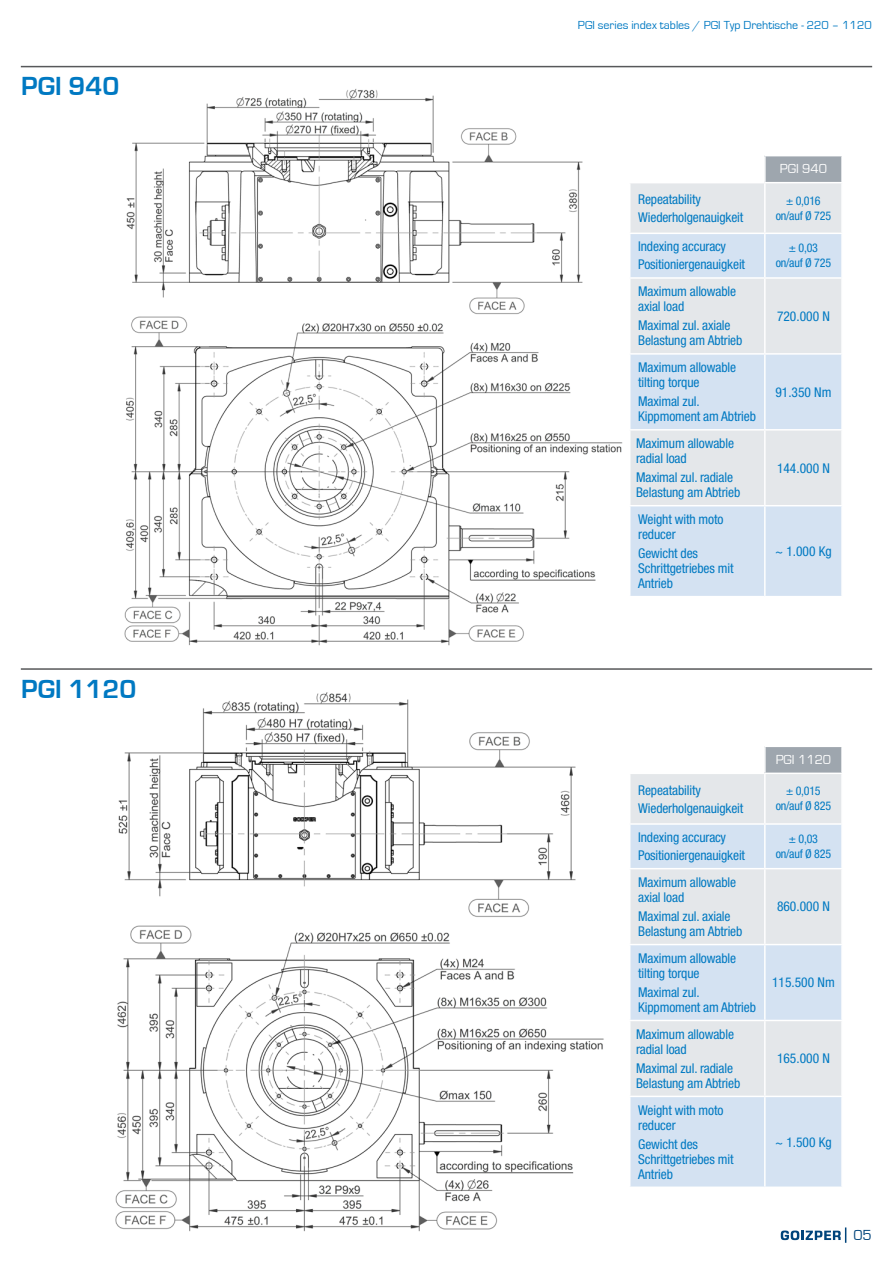
<style>
.page{position:relative;width:893px;height:1263px;background:#fff}
.page>*{position:absolute;margin:0;border:0;box-sizing:border-box;transform-origin:0 0}
.t1{font:700 27px "Eurostile";color:#0079c2}
.t2{font:15px "Eurostile";color:#00447b}
.t3{font:condensed 13.5px/15px "Helvetica Neue LT Std";letter-spacing:-.01em;color:#0079c2}
.t4{font:13.5px "Eurostile";color:#fff}
.t5{font:condensed 12px/15px "Helvetica Neue LT Std";letter-spacing:-.02em;color:#0079c2;text-align:center}
.t6{font:12px "Eurostile";color:#0079c2}
</style>
<div class="page">
<svg style="left:781px;top:1227px;width:65px;height:16px"></svg>
<img style="left:115px;top:692px;width:489px;height:540px">
<img style="left:124px;top:89px;width:499px;height:557px">
<div style="left:765px;top:156px;width:77px;height:27px;background:#9ea6ae"></div>
<div style="left:630px;top:183px;width:211px;height:50px;background:#e4e7ea"></div>
<svg style="left:630px;top:234px;width:211px;height:362px;background:#dae4ee"></svg>
<hr style="left:764px;top:183px;width:2px;height:50px;background:#fff">
<hr style="left:764px;top:234px;width:2px;height:43px;background:#fff">
<hr style="left:629px;top:277px;width:136px;height:2px;background:#fff">
<hr style="left:765px;top:277px;width:78px;height:2px;background:#fff">
<hr style="left:764px;top:279px;width:2px;height:74px;background:#fff">
<hr style="left:629px;top:353px;width:136px;height:2px;background:#fff">
<hr style="left:765px;top:353px;width:78px;height:2px;background:#fff">
<hr style="left:764px;top:355px;width:2px;height:74px;background:#fff">
<hr style="left:629px;top:429px;width:136px;height:1px;background:#fff">
<hr style="left:765px;top:429px;width:78px;height:1px;background:#fff">
<hr style="left:764px;top:430px;width:2px;height:75px;background:#fff">
<hr style="left:629px;top:505px;width:136px;height:1px;background:#fff">
<hr style="left:765px;top:505px;width:78px;height:1px;background:#fff">
<hr style="left:764px;top:506px;width:2px;height:90px;background:#fff">
<hr style="left:764px;top:156px;width:2px;height:26px;background:#fff">
<hr style="left:841px;top:156px;width:2px;height:26px;background:#fff">
<hr style="left:765px;top:182px;width:78px;height:1px;background:#fff">
<div style="left:765px;top:746px;width:77px;height:27px;background:#9ea6ae"></div>
<div style="left:630px;top:774px;width:211px;height:49px;background:#e4e7ea"></div>
<svg style="left:630px;top:825px;width:211px;height:361px;background:#dae4ee"></svg>
<hr style="left:764px;top:774px;width:2px;height:49px;background:#fff">
<hr style="left:764px;top:825px;width:2px;height:43px;background:#fff">
<hr style="left:629px;top:868px;width:136px;height:1px;background:#fff">
<hr style="left:765px;top:868px;width:78px;height:1px;background:#fff">
<hr style="left:764px;top:869px;width:2px;height:75px;background:#fff">
<hr style="left:629px;top:944px;width:136px;height:1px;background:#fff">
<hr style="left:765px;top:944px;width:78px;height:1px;background:#fff">
<hr style="left:764px;top:945px;width:2px;height:75px;background:#fff">
<hr style="left:629px;top:1020px;width:136px;height:1px;background:#fff">
<hr style="left:765px;top:1020px;width:78px;height:1px;background:#fff">
<hr style="left:764px;top:1021px;width:2px;height:75px;background:#fff">
<hr style="left:629px;top:1096px;width:136px;height:1px;background:#fff">
<hr style="left:765px;top:1096px;width:78px;height:1px;background:#fff">
<hr style="left:764px;top:1097px;width:2px;height:89px;background:#fff">
<hr style="left:765px;top:745px;width:78px;height:2px;background:#fff">
<hr style="left:764px;top:747px;width:2px;height:25px;background:#fff">
<hr style="left:841px;top:747px;width:2px;height:25px;background:#fff">
<hr style="left:765px;top:772px;width:78px;height:2px;background:#fff">
<hr style="left:21px;top:66px;width:851px;height:1px;background:#57585a">
<hr style="left:21px;top:668px;width:851px;height:2px;background:#57585a">
<h1 class="t1" style="left:21px;top:72px;width:100px">PGI 940</h1>
<h1 class="t1" style="left:21px;top:674px;width:117px">PGI 1120</h1>
<p class="t6" style="left:578px;top:19px;width:295px">PGI series index tables / PGI Typ Drehtische - 220 – 1120</p>
<p class="t4" style="left:780px;top:161px;width:49px">PGI 940</p>
<p class="t3" style="left:638px;top:190px;width:107px;line-height:18px">Repeatability<br>Wiederholgenauigkeit</p>
<p class="t5" style="left:776px;top:193px;width:57px">± 0,016 on/auf Ø 725</p>
<p class="t3" style="left:638px;top:238px;width:108px;line-height:18px">Indexing accuracy<br>Positioniergenauigkeit</p>
<p class="t5" style="left:776px;top:241px;width:57px">± 0,03 on/auf Ø 725</p>
<p class="t3" style="left:638px;top:284px;width:99px">Maximum allowable axial load</p>
<p class="t3" style="left:638px;top:318px;width:106px">Maximal zul. axiale<br>Belastung am Abtrieb</p>
<p class="t3" style="left:777px;top:308px;width:54px">720.000 N</p>
<p class="t3" style="left:638px;top:360px;width:99px">Maximum allowable tilting torque</p>
<p class="t3" style="left:638px;top:394px;width:119px">Maximal zul.<br>Kippmoment am Abtrieb</p>
<p class="t3" style="left:636px;top:436px;width:99px">Maximum allowable radial load</p>
<p class="t3" style="left:636px;top:470px;width:106px">Maximal zul. radiale<br>Belastung am Abtrieb</p>
<p class="t3" style="left:775px;top:384px;width:58px">91.350 Nm</p>
<p class="t3" style="left:777px;top:460px;width:54px">144.000 N</p>
<p class="t3" style="left:638px;top:511px;width:87px">Weight with moto reducer</p>
<p class="t3" style="left:638px;top:546px;width:97px">Gewicht des<br>Schrittgetriebes mit<br>Antrieb</p>
<p class="t3" style="left:775px;top:544px;width:58px">~ 1.000 Kg</p>
<p class="t4" style="left:776px;top:752px;width:57px">PGI 1120</p>
<p class="t3" style="left:638px;top:781px;width:107px;line-height:18px">Repeatability<br>Wiederholgenauigkeit</p>
<p class="t5" style="left:776px;top:784px;width:57px">± 0,015 on/auf Ø 825</p>
<p class="t3" style="left:638px;top:828px;width:108px;line-height:18px">Indexing accuracy<br>Positioniergenauigkeit</p>
<p class="t5" style="left:776px;top:831px;width:57px">± 0,03 on/auf Ø 825</p>
<p class="t3" style="left:638px;top:874px;width:99px">Maximum allowable axial load</p>
<p class="t3" style="left:638px;top:909px;width:106px">Maximal zul. axiale<br>Belastung am Abtrieb</p>
<p class="t3" style="left:777px;top:899px;width:54px">860.000 N</p>
<p class="t3" style="left:638px;top:950px;width:99px">Maximum allowable tilting torque</p>
<p class="t3" style="left:638px;top:984px;width:119px">Maximal zul.<br>Kippmoment am Abtrieb</p>
<p class="t3" style="left:636px;top:1026px;width:99px">Maximum allowable radial load</p>
<p class="t3" style="left:636px;top:1060px;width:106px">Maximal zul. radiale<br>Belastung am Abtrieb</p>
<p class="t3" style="left:772px;top:975px;width:64px">115.500 Nm</p>
<p class="t3" style="left:777px;top:1051px;width:54px">165.000 N</p>
<p class="t3" style="left:638px;top:1102px;width:87px">Weight with moto reducer</p>
<p class="t3" style="left:638px;top:1136px;width:97px">Gewicht des<br>Schrittgetriebes mit<br>Antrieb</p>
<p class="t3" style="left:775px;top:1134px;width:58px">~ 1.500 Kg</p>
<p class="t2" style="left:853px;top:1227px;width:20px">05</p>
</div>
